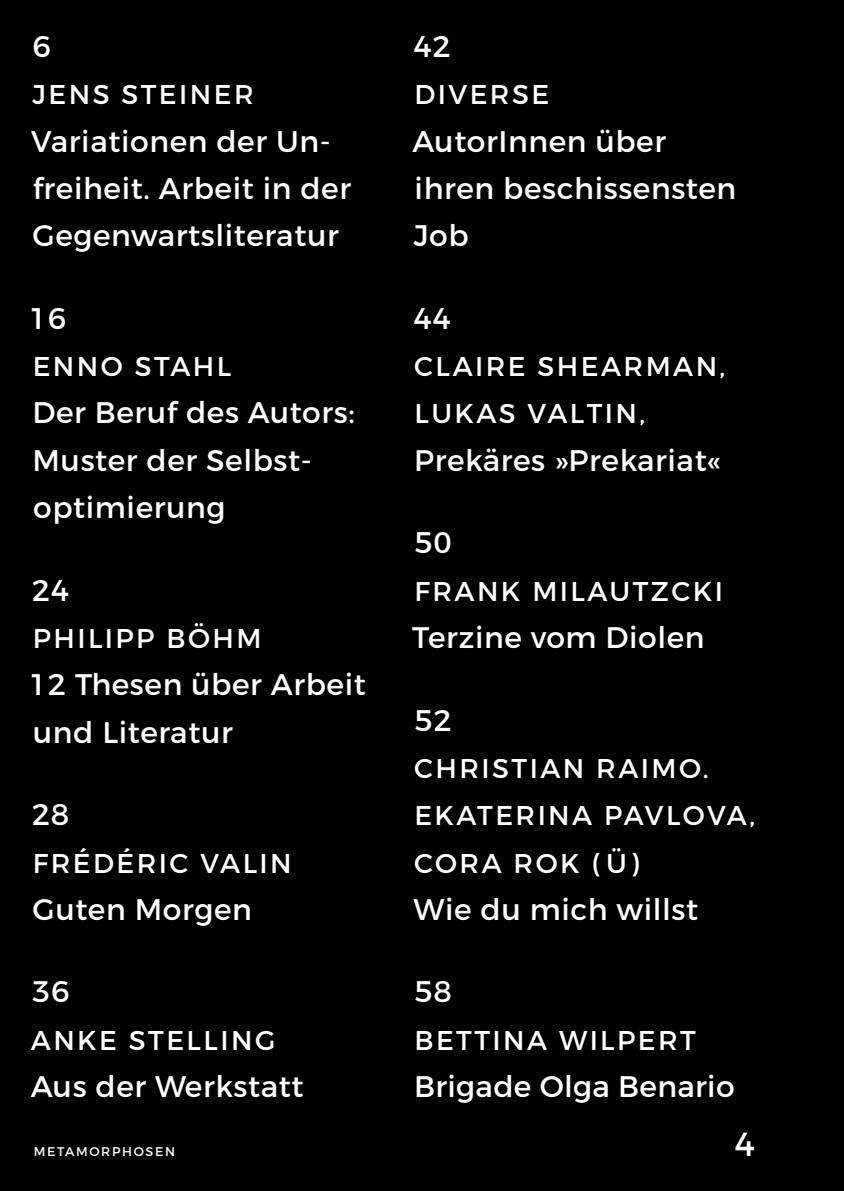
<style>
.page{position:relative;width:844px;height:1191px;background:#fff}
.page>*{position:absolute;margin:0;border:0;box-sizing:border-box;transform-origin:0 0}
.t1{font:33.25px "Montserrat";color:#fff}
.t2{font:29.75px/47.2px "Montserrat";letter-spacing:.02em;color:#fff}
.t3{font:27.12px/47.2px "Montserrat";letter-spacing:.09em;color:#fff}
.t4{font:12.6px "Montserrat";letter-spacing:.13em;color:#fff}
</style>
<div class="page">
<div style="left:0;top:0;width:843px;height:1191px;background:#000"></div>
<p class="t2" style="left:32px;top:23px;width:20px">6</p>
<p class="t3" style="left:32px;top:71px;width:222px">JENS STEINER</p>
<p class="t2" style="left:31px;top:117px;width:321px">Variationen der Un&shy;freiheit. Arbeit in der<br>Gegenwartsliteratur</p>
<p class="t2" style="left:29px;top:294px;width:39px">16</p>
<p class="t3" style="left:33px;top:343px;width:200px">ENNO STAHL</p>
<p class="t2" style="left:32px;top:389px;width:324px">Der Beruf des Autors:<br>Muster der Selbst&shy;optimierung</p>
<p class="t2" style="left:32px;top:566px;width:39px">24</p>
<p class="t3" style="left:33px;top:614px;width:230px">PHILIPP BÖHM</p>
<p class="t2" style="left:29px;top:661px;width:338px">12 Thesen über Arbeit und Literatur</p>
<p class="t2" style="left:32px;top:791px;width:39px">28</p>
<p class="t3" style="left:33px;top:839px;width:260px">FRÉDÉRIC VALIN</p>
<p class="t2" style="left:32px;top:885px;width:221px">Guten Morgen</p>
<p class="t2" style="left:32px;top:968px;width:39px">36</p>
<p class="t3" style="left:31px;top:1016px;width:246px">ANKE STELLING</p>
<p class="t2" style="left:31px;top:1062px;width:274px">Aus der Werkstatt</p>
<p class="t4" style="left:34px;top:1143px;width:143px">METAMORPHOSEN</p>
<p class="t2" style="left:413px;top:23px;width:39px">42</p>
<p class="t3" style="left:414px;top:71px;width:136px">DIVERSE</p>
<p class="t2" style="left:412px;top:117px;width:325px">AutorInnen über ihren beschissensten<br>Job</p>
<p class="t2" style="left:413px;top:294px;width:39px">44</p>
<p class="t3" style="left:414px;top:343px;width:312px">CLAIRE SHEARMAN,<br>LUKAS VALTIN,</p>
<p class="t2" style="left:414px;top:436px;width:308px">Prekäres »Prekariat«</p>
<p class="t2" style="left:414px;top:519px;width:39px">50</p>
<p class="t3" style="left:414px;top:567px;width:310px">FRANK MILAUTZCKI</p>
<p class="t2" style="left:412px;top:613px;width:294px">Terzine vom Diolen</p>
<p class="t2" style="left:414px;top:696px;width:39px">52</p>
<p class="t3" style="left:414px;top:744px;width:342px">CHRISTIAN RAIMO.<br>EKATERINA PAVLOVA,<br>CORA ROK ( Ü)</p>
<p class="t2" style="left:413px;top:885px;width:286px">Wie du mich willst</p>
<p class="t2" style="left:414px;top:968px;width:39px">58</p>
<p class="t3" style="left:414px;top:1016px;width:283px">BETTINA WILPERT</p>
<p class="t2" style="left:414px;top:1062px;width:322px">Brigade Olga Benario</p>
<p class="t1" style="left:734px;top:1123px;width:22px">4</p>
</div>
